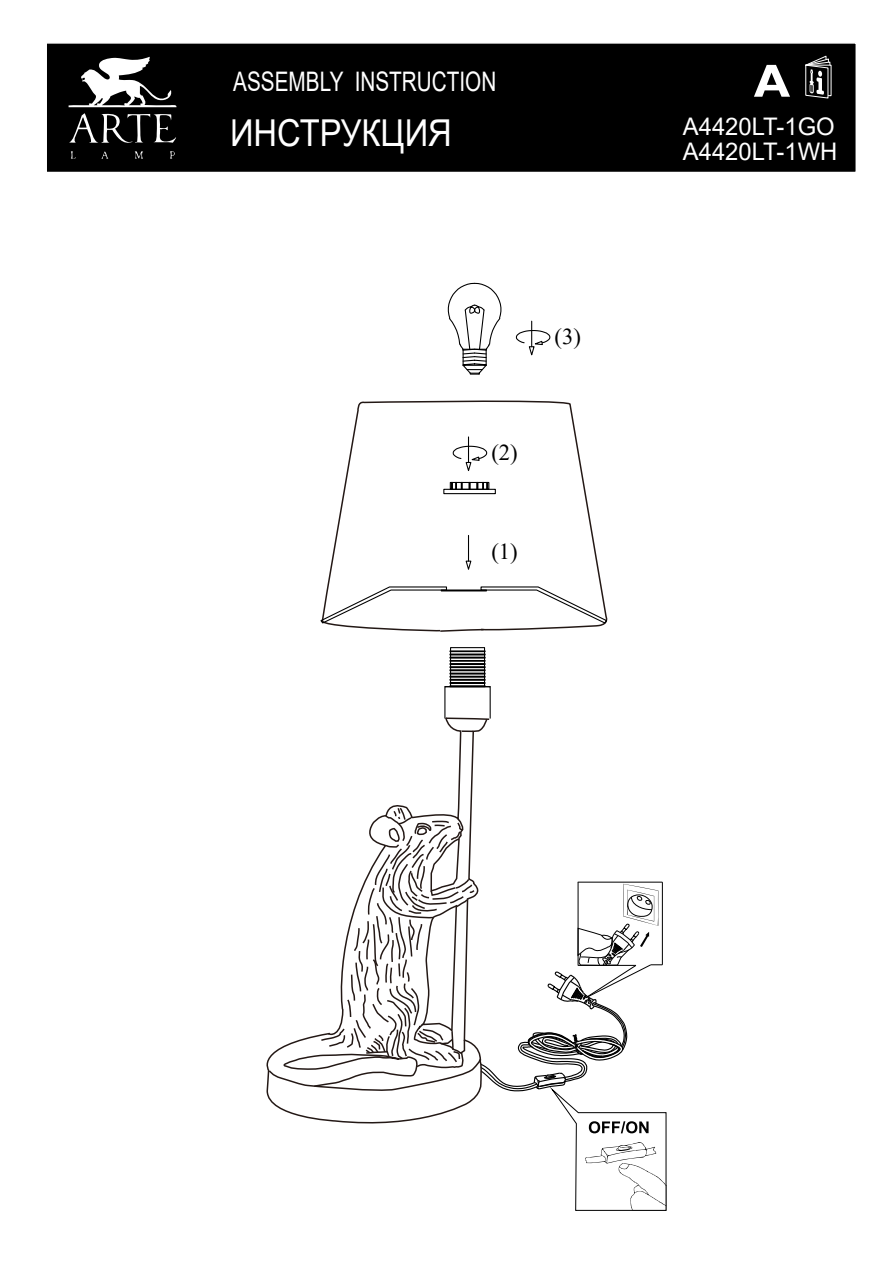
<style>
.page{position:relative;width:893px;height:1263px;background:#fff}
.page>*{position:absolute;margin:0;border:0;box-sizing:border-box;transform-origin:0 0}
.t1{font:37.05px "Arial";color:#fff;scale:.88 1}
.t2{font:26.85px "Arial";color:#fff;scale:.77 1}
.t3{font:24.15px/25.2px "Arial";color:#fff}
.t4{font:22.65px "Times New Roman";color:#000}
</style>
<div class="page">
<svg style="left:327px;top:400px;width:275px;height:186px"></svg>
<div style="left:45px;top:42px;width:812px;height:131px;background:#000;border:2px solid #fff"></div>
<svg style="left:69px;top:57px;width:108px;height:50px"></svg>
<svg style="left:69px;top:113px;width:107px;height:46px"></svg>
<svg style="left:320px;top:586px;width:288px;height:46px"></svg>
<svg style="left:266px;top:719px;width:222px;height:378px"></svg>
<svg style="left:462px;top:730px;width:11px;height:2px"></svg>
<div style="left:450px;top:647px;width:35px;height:4px;border:1px solid #000"></div>
<div style="left:449px;top:650px;width:37px;height:2px;border:1px solid #000"></div>
<div style="left:449px;top:653px;width:37px;height:2px;border:1px solid #000"></div>
<div style="left:449px;top:657px;width:37px;height:2px;border:1px solid #000"></div>
<div style="left:449px;top:660px;width:37px;height:2px;border:1px solid #000"></div>
<div style="left:449px;top:663px;width:37px;height:2px;border:1px solid #000"></div>
<hr style="left:445px;top:686px;width:45px;height:1px;background:#000">
<div style="left:449px;top:666px;width:37px;height:2px;border:1px solid #000"></div>
<div style="left:449px;top:669px;width:37px;height:2px;border:1px solid #000"></div>
<div style="left:449px;top:673px;width:37px;height:1px;border:1px solid #000"></div>
<div style="left:449px;top:676px;width:37px;height:2px;border:1px solid #000"></div>
<svg style="left:450px;top:652px;width:1px;height:34px"></svg>
<svg style="left:484px;top:652px;width:1px;height:34px"></svg>
<div style="left:449px;top:679px;width:37px;height:2px;border:1px solid #000"></div>
<div style="left:449px;top:682px;width:37px;height:2px;border:1px solid #000"></div>
<svg style="left:447px;top:282px;width:55px;height:93px"></svg>
<div style="left:450px;top:482px;width:39px;height:8px;border:1px solid #000"></div>
<div style="left:443px;top:489px;width:53px;height:5px;border:1px solid #000"></div>
<svg style="left:451px;top:482px;width:37px;height:8px"></svg>
<svg style="left:465px;top:535px;width:7px;height:38px"></svg>
<svg style="left:452px;top:437px;width:36px;height:37px"></svg>
<svg style="left:515px;top:321px;width:36px;height:35px"></svg>
<svg style="left:805px;top:55px;width:27px;height:44px"></svg>
<svg style="left:754px;top:65px;width:36px;height:32px"></svg>
<svg style="left:268px;top:806px;width:399px;height:405px"></svg>
<p class="t2" style="left:233px;top:64px;width:343px">ASSEMBLY INSTRUCTION</p>
<h1 class="t1" style="left:230px;top:107px;width:254px">ИНСТРУКЦИЯ</h1>
<p class="t3" style="left:683px;top:114px;width:156px">A4420LT-1GO<br>A4420LT-1WH</p>
<p class="t4" style="left:491px;top:437px;width:28px">(2)</p>
<p class="t4" style="left:491px;top:535px;width:28px">(1)</p>
<p class="t4" style="left:555px;top:321px;width:28px">(3)</p>
</div>
